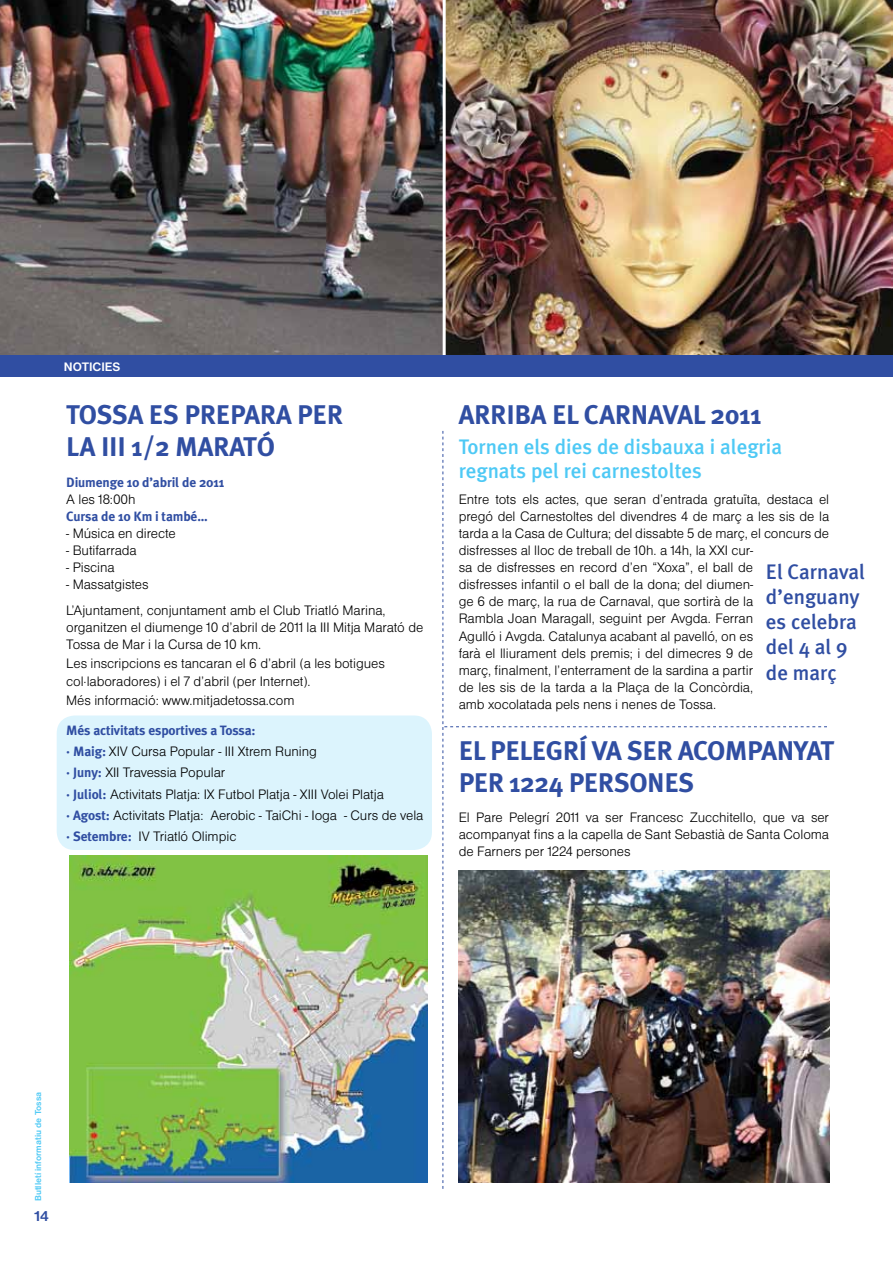
<style>
.page{position:relative;width:893px;height:1263px;background:#fff}
.page>*{position:absolute;margin:0;border:0;box-sizing:border-box;transform-origin:0 0}
.t1{font:700 27px/32.4px "Meta Plus";letter-spacing:-.005em;color:#304ea2}
.t2{font:500 21px/24px "Meta Plus";color:#4ec9f5}
.t3{font:500 21px/25.2px "Meta Plus";color:#304ea2}
.t4{font:700 15px "Nimbus San D";color:#304ea2}
.t5{font:14.25px/17.1px "Nimbus San D Ligh";letter-spacing:-.005em;color:#000}
.t6{font:700 13.5px "Meta Plus";letter-spacing:-.01em;color:#304ea2}
.t7{font:700 12.75px "Nimbus San D";color:#fff}
.t8{font:700 9px "Nimbus San D";color:#4ec9f5}
.s1{font-family:"Meta Plus";font-weight:700;font-size:13.5px;color:#304ea2}
</style>
<div class="page">
<img style="left:0;top:0;width:443px;height:355px">
<img style="left:446px;top:0;width:447px;height:355px">
<div style="left:0;top:355px;width:893px;height:22px;background:#304ea2"></div>
<div style="left:57px;top:715px;width:375px;height:135px;background:#dcf4fd;border-radius:18px"></div>
<img style="left:69px;top:856px;width:359px;height:326px">
<img style="left:442px;top:431px;width:385px;height:758px">
<p class="t7" style="left:64px;top:360px;width:25px">NOTICI</p>
<p class="t7" style="left:105px;top:360px;width:17px">ES</p>
<h1 class="t1" style="left:66px;top:398px;width:278px">TOSSA ES PREPARA PER<br>LA III 1/2 MARATÓ</h1>
<h1 class="t1" style="left:459px;top:398px;width:304px">ARRIBA EL CARNAVAL 2011</h1>
<h2 class="t2" style="left:459px;top:434px;width:325px">Tornen els dies de disbauxa i alegria regnats pel rei carnestoltes</h2>
<p class="t6" style="left:66px;top:474px;width:160px">DIUMENGE 10 D’ABRIL DE 2011</p>
<p class="t5" style="left:66px;top:490px;width:71px">A les 18:00h</p>
<p class="t6" style="left:66px;top:508px;width:143px">CURSA DE 10 KM I TAMBÉ...</p>
<p class="t5" style="left:66px;top:525px;width:111px">- Música en directe</p>
<p class="t5" style="left:66px;top:542px;width:72px">- Butifarrada</p>
<p class="t5" style="left:66px;top:559px;width:50px">- Piscina</p>
<p class="t5" style="left:66px;top:572px;width:321px;line-height:25.7px">- Massatgistes<br>L’Ajuntament, conjuntament amb el Club Triatló Marina,</p>
<p class="t5" style="left:66px;top:619px;width:359px">organitzen el diumenge 10 d’abril de 2011 la III Mitja Marató de<br>Tossa de Mar i la Cursa de 10 km.</p>
<p class="t5" style="left:66px;top:655px;width:320px">Les inscripcions es tancaran el 6 d’abril (a les botigues col·laboradores) i el 7 d’abril (per Internet).</p>
<p class="t5" style="left:66px;top:691px;width:230px">Més informació: www.mitjadetossa.com</p>
<p class="t6" style="left:66px;top:722px;width:191px">MÉS ACTIVITATS ESPORTIVES A TOSSA:</p>
<p class="t5" style="left:66px;top:740px;width:359px;line-height:21.3px"><span class="s1">· MAIG:</span> XIV Cursa Popular - III Xtrem Runing<br><span class="s1">· JUNY:</span> XII Travessia Popular<br><span class="s1">· JULIOL:</span> Activitats Platja: IX Futbol Platja - XIII Volei Platja<br><span class="s1">· AGOST:</span> Activitats Platja: Aerobic - TaiChi - Ioga - Curs de vela <span class="s1">· SETEMBRE:</span> IV Triatló Olimpic</p>
<p class="t5" style="left:459px;top:490px;width:372px">Entre tots els actes, que seran d’entrada gratuïta, destaca el pregó del Carnestoltes del divendres 4 de març a les sis de la tarda a la Casa de Cultura; del dissabte 5 de març, el concurs de disfresses al lloc de treball de 10h. a 14h, la XXI cur-<br>sa de disfresses en record d’en “Xoxa”, el ball de<br>disfresses infantil o el ball de la dona; del diumen-<br>ge 6 de març, la rua de Carnaval, que sortirà de la<br>Rambla Joan Maragall, seguint per Avgda. Ferran<br>Agulló i Avgda. Catalunya acabant al pavelló, on es<br>farà el lliurament dels premis; i del dimecres 9 de<br>març, finalment, l’enterrament de la sardina a partir<br>de les sis de la tarda a la Plaça de la Concòrdia,<br>amb xocolatada pels nens i nenes de Tossa.</p>
<h1 class="t1" style="left:459px;top:734px;width:372px">EL PELEGRÍ VA SER ACOMPANYAT<br>PER 1224 PERSONES</h1>
<h2 class="t3" style="left:766px;top:559px;width:101px">El Carnaval d’enguany es celebra del 4 al 9 de març</h2>
<p class="t5" style="left:459px;top:809px;width:372px;text-align:justify">El Pare Pelegrí 2011 va ser Francesc Zucchitello, que va ser acompanyat fins a la capella de Sant Sebastià de Santa Coloma de Farners per 1224 persones</p>
<p class="t8" style="left:33px;top:1201px;width:111px;rotate:-90deg">BUTLLETÍ INFORMATIU DE TOSSA</p>
<p class="t4" style="left:34px;top:1207px;width:16px">14</p>
</div>
